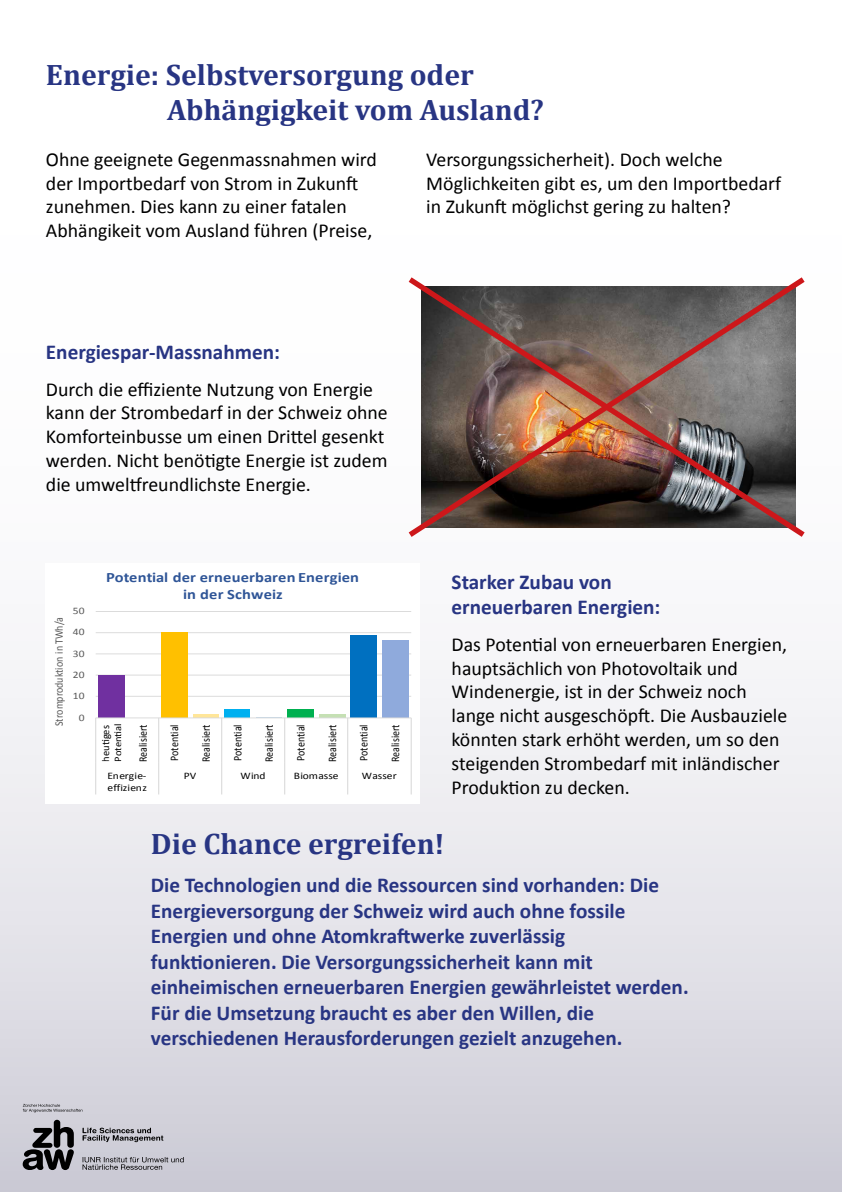
<style>
.page{position:relative;width:842px;height:1192px;background:#fff}
.page>*{position:absolute;margin:0;border:0;box-sizing:border-box;transform-origin:0 0}
.t1{font:700 29.7px/35.6px "Cambria";color:#283583}
.t2{font:700 21.2px/25.4px "Calibri";color:#283583}
.t3{font:19.8px/23.8px "Calibri";color:#000}
.t4{font:700 14.25px/17.3px "Calibri";letter-spacing:.01em;color:#2f5597;text-align:center;scale:1.16 1}
.t5{font:11.5px "Calibri";color:#000;scale:.87 1}
.t6{font:11.5px "Calibri";letter-spacing:-.005em;color:#595959;scale:.87 1}
.t7{font:10.5px/12.6px "Calibri";color:#000}
.t8{font:9.95px/12.3px "Calibri";color:#000;scale:1.16 1}
.t9{font:9.95px "Calibri";letter-spacing:.015em;color:#595959;scale:1.16 1}
</style>
<div class="page">
<svg style="left:0;top:679px;width:842px;height:513px;background:#e0e0e6"></svg>
<div style="left:46px;top:563px;width:374px;height:241px;background:#fff"></div>
<hr style="left:96px;top:696px;width:315px;height:1px;background:#d9d9d9">
<hr style="left:96px;top:675px;width:315px;height:1px;background:#d9d9d9">
<hr style="left:96px;top:654px;width:315px;height:1px;background:#d9d9d9">
<hr style="left:96px;top:632px;width:315px;height:1px;background:#d9d9d9">
<hr style="left:96px;top:611px;width:315px;height:1px;background:#d9d9d9">
<div style="left:98px;top:675px;width:26px;height:43px;background:#7030a0"></div>
<div style="left:161px;top:632px;width:26px;height:86px;background:#ffc000"></div>
<svg style="left:193px;top:714px;width:26px;height:4px"></svg>
<div style="left:224px;top:709px;width:26px;height:9px;background:#00b0f0"></div>
<svg style="left:256px;top:717px;width:26px;height:1px"></svg>
<div style="left:287px;top:709px;width:27px;height:9px;background:#00b050"></div>
<svg style="left:319px;top:714px;width:26px;height:4px"></svg>
<div style="left:350px;top:636px;width:27px;height:82px;background:#0070c0"></div>
<div style="left:382px;top:640px;width:26px;height:78px;background:#8faadc"></div>
<hr style="left:96px;top:718px;width:315px;height:1px;background:#d9d9d9">
<hr style="left:95px;top:718px;width:1px;height:45px;background:#d9d9d9">
<hr style="left:158px;top:718px;width:1px;height:45px;background:#d9d9d9">
<hr style="left:221px;top:718px;width:1px;height:45px;background:#d9d9d9">
<hr style="left:284px;top:718px;width:1px;height:45px;background:#d9d9d9">
<hr style="left:347px;top:718px;width:1px;height:45px;background:#d9d9d9">
<hr style="left:411px;top:718px;width:1px;height:45px;background:#d9d9d9">
<hr style="left:95px;top:763px;width:1px;height:31px;background:#d9d9d9">
<hr style="left:158px;top:763px;width:1px;height:31px;background:#d9d9d9">
<hr style="left:221px;top:763px;width:1px;height:31px;background:#d9d9d9">
<hr style="left:284px;top:763px;width:1px;height:31px;background:#d9d9d9">
<hr style="left:347px;top:763px;width:1px;height:31px;background:#d9d9d9">
<hr style="left:411px;top:763px;width:1px;height:31px;background:#d9d9d9">
<svg style="left:23px;top:1104px;width:161px;height:66px;background:#a9a9b0"></svg>
<img style="left:408px;top:277px;width:397px;height:260px">
<h1 class="t1" style="left:167px;top:60px;width:378px;text-indent:-121px">Energie: Selbstversorgung oder<br>Abhängigkeit vom Ausland?</h1>
<p class="t3" style="left:426px;top:147px;width:356px">Versorgungssicherheit). Doch welche<br>Möglichkeiten gibt es, um den Importbedarf in Zukunft möglichst gering zu halten?</p>
<p class="t3" style="left:46px;top:147px;width:333px">Ohne geeignete Gegenmassnahmen wird der Importbedarf von Strom in Zukunft zunehmen. Dies kann zu einer fatalen Abhängikeit vom Ausland führen (Preise,</p>
<p class="t2" style="left:46px;top:341px;width:236px">Energiespar-Massnahmen:</p>
<p class="t3" style="left:46px;top:378px;width:343px">Durch die effiziente Nutzung von Energie kann der Strombedarf in der Schweiz ohne Komforteinbusse um einen Drittel gesenkt werden. Nicht benötigte Energie ist zudem die umweltfreundlichste Energie.</p>
<p class="t6" style="left:55px;top:726px;width:127px;rotate:-90deg">Stromproduktion in TWh/a</p>
<p class="t9" style="left:73px;top:607px;width:12px">50</p>
<p class="t9" style="left:73px;top:628px;width:12px">40</p>
<p class="t9" style="left:73px;top:650px;width:12px">30</p>
<p class="t9" style="left:73px;top:671px;width:12px">20</p>
<p class="t9" style="left:73px;top:692px;width:12px">10</p>
<p class="t9" style="left:79px;top:713px;width:7px">0</p>
<p class="t4" style="left:106px;top:570px;width:219px">Potential der erneuerbaren Energien in der Schweiz</p>
<p class="t7" style="left:99px;top:762px;width:39px;rotate:-90deg">heutiges<br>Potential</p>
<p class="t5" style="left:107px;top:761px;width:44px;rotate:-90deg">Potential</p>
<p class="t5" style="left:138px;top:762px;width:45px;rotate:-90deg">Realisiert</p>
<p class="t5" style="left:170px;top:761px;width:44px;rotate:-90deg">Potential</p>
<p class="t5" style="left:202px;top:762px;width:45px;rotate:-90deg">Realisiert</p>
<p class="t5" style="left:233px;top:761px;width:44px;rotate:-90deg">Potential</p>
<p class="t5" style="left:265px;top:762px;width:45px;rotate:-90deg">Realisiert</p>
<p class="t5" style="left:296px;top:761px;width:44px;rotate:-90deg">Potential</p>
<p class="t5" style="left:328px;top:762px;width:45px;rotate:-90deg">Realisiert</p>
<p class="t5" style="left:359px;top:761px;width:44px;rotate:-90deg">Potential</p>
<p class="t5" style="left:391px;top:762px;width:45px;rotate:-90deg">Realisiert</p>
<p class="t8" style="left:107px;top:770px;width:36px">Energie&shy;effizienz</p>
<p class="t8" style="left:184px;top:770px;width:12px">PV</p>
<p class="t8" style="left:241px;top:770px;width:23px">Wind</p>
<p class="t8" style="left:294px;top:770px;width:40px">Biomasse</p>
<p class="t8" style="left:362px;top:770px;width:32px">Wasser</p>
<p class="t2" style="left:452px;top:571px;width:210px">Starker Zubau von erneuerbaren Energien:</p>
<p class="t3" style="left:452px;top:633px;width:337px">Das Potential von erneuerbaren Energien, hauptsächlich von Photovoltaik und Windenergie, ist in der Schweiz noch lange nicht ausgeschöpft. Die Ausbauziele könnten stark erhöht werden, um so den steigenden Strombedarf mit inländischer Produktion zu decken.</p>
<h1 class="t1" style="left:151px;top:829px;width:295px">Die Chance ergreifen!</h1>
<p class="t2" style="left:151px;top:874px;width:539px">Die Technologien und die Ressourcen sind vorhanden: Die Energieversorgung der Schweiz wird auch ohne fossile Energien und ohne Atomkraftwerke zuverlässig funktionieren. Die Versorgungssicherheit kann mit einheimischen erneuerbaren Energien gewährleistet werden.<br>Für die Umsetzung braucht es aber den Willen, die verschiedenen Herausforderungen gezielt anzugehen.</p>
</div>
